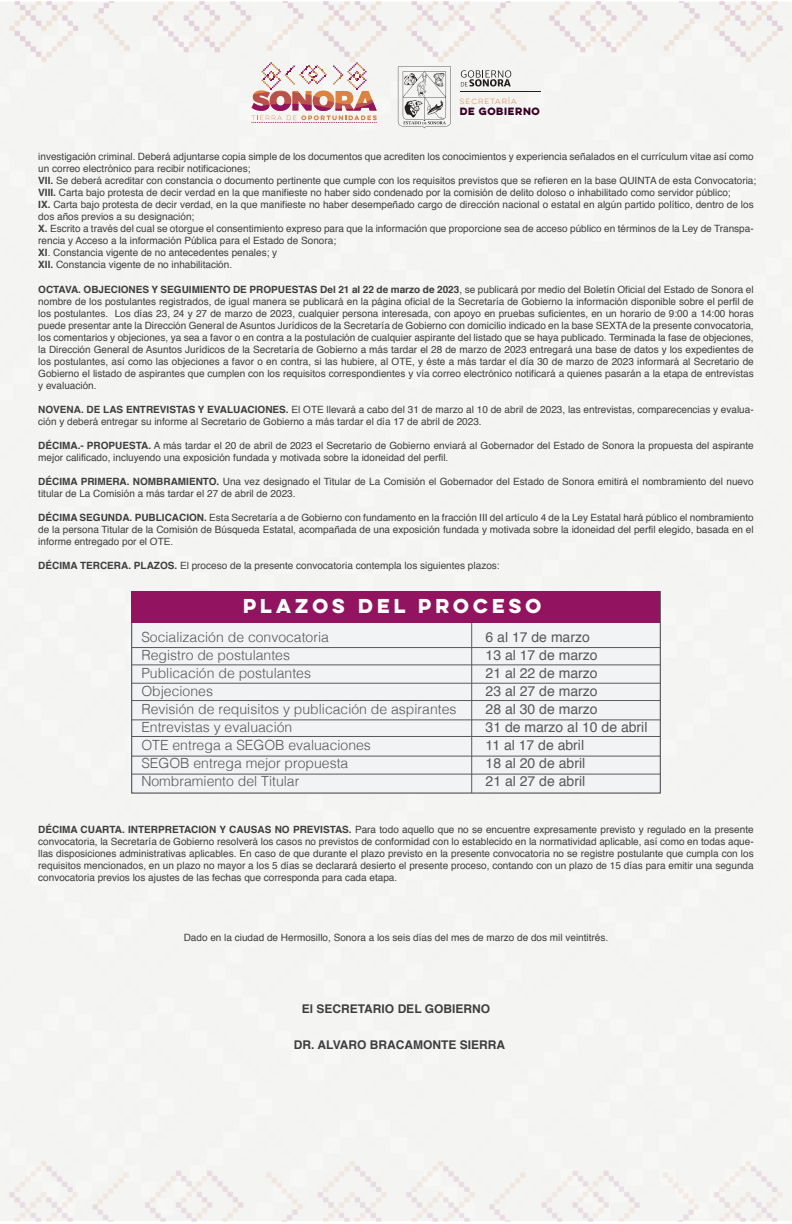
<style>
.page{position:relative;width:792px;height:1224px;background:#fff}
.page>*{position:absolute;margin:0;border:0;box-sizing:border-box;transform-origin:0 0}
.t1{font:700 18px "Lulo Clean W01 One";color:#fff}
.t2{font:300 14px/18px "Helvetica";color:#57585a}
.t3{font:14px/18px "Helvetica";color:#57585a}
.t4{font:700 12px "Helvetica";color:#3e3e3f}
.t5{font:10px/12px "Helvetica";color:#3e3e3f}
.t6{font:700 9.4px "Lulo Clean W01 One";letter-spacing:-.16em;color:#370023}
.t7{font:6.7px "Lulo Clean W01 One";letter-spacing:-.05em;color:#db8142}
.s1{font-weight:700}
</style>
<div class="page">
<img style="left:0;top:2px;width:792px;height:74px">
<img style="left:0;top:1147px;width:792px;height:74px">
<div style="left:131px;top:591px;width:530px;height:203px;background:#f2f3f4;border:1px solid #3e3e3f"></div>
<div style="left:132px;top:592px;width:528px;height:31px;background:#92135f"></div>
<hr style="left:471px;top:623px;width:1px;height:170px;background:#575a5b">
<hr style="left:132px;top:647px;width:528px;height:1px;background:#575a5b">
<hr style="left:132px;top:665px;width:528px;height:1px;background:#575a5b">
<hr style="left:132px;top:683px;width:528px;height:1px;background:#575a5b">
<hr style="left:132px;top:700px;width:528px;height:1px;background:#575a5b">
<hr style="left:132px;top:720px;width:528px;height:1px;background:#575a5b">
<hr style="left:132px;top:736px;width:528px;height:1px;background:#575a5b">
<hr style="left:132px;top:756px;width:528px;height:1px;background:#575a5b">
<hr style="left:132px;top:774px;width:528px;height:1px;background:#575a5b">
<svg style="left:251px;top:62px;width:126px;height:61px"></svg>
<svg style="left:398px;top:67px;width:53px;height:61px"></svg>
<svg style="left:461px;top:70px;width:50px;height:17px"></svg>
<hr style="left:460px;top:91px;width:81px;height:1px;background:#231f20">
<p class="t7" style="left:460px;top:97px;width:60px">SECRETARÍA</p>
<p class="t6" style="left:460px;top:105px;width:84px">DE GOBIERNO</p>
<p class="t5" style="left:38px;top:151px;width:720px">investigación criminal. Deberá adjuntarse copia simple de los documentos que acrediten los conocimientos y experiencia señalados en el currículum vitae así como un correo electrónico para recibir notificaciones;<br><span class="s1">VII.</span> Se deberá acreditar con constancia o documento pertinente que cumple con los requisitos previstos que se refieren en la base QUINTA de esta Convocatoria; <span class="s1">VIII.</span> Carta bajo protesta de decir verdad en la que manifieste no haber sido condenado por la comisión de delito doloso o inhabilitado como servidor público;<br><span class="s1">IX.</span> Carta bajo protesta de decir verdad, en la que manifieste no haber desempeñado cargo de dirección nacional o estatal en algún partido político, dentro de los dos años previos a su designación;<br><span class="s1">X.</span> Escrito a través del cual se otorgue el consentimiento expreso para que la información que proporcione sea de acceso público en términos de la Ley de Transpa&shy;rencia y Acceso a la información Pública para el Estado de Sonora;<br><span class="s1">XI</span>. Constancia vigente de no antecedentes penales; y<br><span class="s1">XII.</span> Constancia vigente de no inhabilitación.</p>
<p class="t5" style="left:38px;top:284px;width:717px;text-align:justify"><span class="s1">OCTAVA. OBJECIONES Y SEGUIMIENTO DE PROPUESTAS Del 21 al 22 de marzo de 2023</span>, se publicará por medio del Boletín Oficial del Estado de Sonora el nombre de los postulantes registrados, de igual manera se publicará en la página oficial de la Secretaría de Gobierno la información disponible sobre el perfil de los postulantes. Los días 23, 24 y 27 de marzo de 2023, cualquier persona interesada, con apoyo en pruebas suficientes, en un horario de 9:00 a 14:00 horas puede presentar ante la Dirección General de Asuntos Jurídicos de la Secretaría de Gobierno con domicilio indicado en la base SEXTA de la presente convocatoria, los comentarios y objeciones, ya sea a favor o en contra a la postulación de cualquier aspirante del listado que se haya publicado. Terminada la fase de objeciones, la Dirección General de Asuntos Jurídicos de la Secretaría de Gobierno a más tardar el 28 de marzo de 2023 entregará una base de datos y los expedientes de los postulantes, así como las objeciones a favor o en contra, si las hubiere, al OTE, y éste a más tardar el día 30 de marzo de 2023 informará al Secretario de Gobierno el listado de aspirantes que cumplen con los requisitos correspondientes y vía correo electrónico notificará a quienes pasarán a la etapa de entrevistas y evaluación.</p>
<p class="t5" style="left:38px;top:404px;width:717px"><span class="s1">NOVENA. DE LAS ENTREVISTAS Y EVALUACIONES.</span> El OTE llevará a cabo del 31 de marzo al 10 de abril de 2023, las entrevistas, comparecencias y evalua&shy;ción y deberá entregar su informe al Secretario de Gobierno a más tardar el día 17 de abril de 2023.</p>
<p class="t5" style="left:38px;top:440px;width:717px"><span class="s1">DÉCIMA.- PROPUESTA.</span> A más tardar el 20 de abril de 2023 el Secretario de Gobierno enviará al Gobernador del Estado de Sonora la propuesta del aspirante mejor calificado, incluyendo una exposición fundada y motivada sobre la idoneidad del perfil.</p>
<p class="t5" style="left:38px;top:476px;width:717px"><span class="s1">DÉCIMA PRIMERA. NOMBRAMIENTO.</span> Una vez designado el Titular de La Comisión el Gobernador del Estado de Sonora emitirá el nombramiento del nuevo titular de La Comisión a más tardar el 27 de abril de 2023.</p>
<p class="t5" style="left:38px;top:512px;width:717px;text-align:justify"><span class="s1">DÉCIMA SEGUNDA. PUBLICACION.</span> Esta Secretaría a de Gobierno con fundamento en la fracción III del artículo 4 de la Ley Estatal hará público el nombramiento de la persona Titular de la Comisión de Búsqueda Estatal, acompañada de una exposición fundada y motivada sobre la idoneidad del perfil elegido, basada en el informe entregado por el OTE.</p>
<p class="t5" style="left:38px;top:560px;width:463px"><span class="s1">DÉCIMA TERCERA. PLAZOS.</span> El proceso de la presente convocatoria contempla los siguientes plazos:</p>
<h1 class="t1" style="left:243px;top:593px;width:304px">PLAZOS DEL PROCESO</h1>
<p class="t2" style="left:141px;top:627px;width:317px">Socialización de convocatoria<br>Registro de postulantes<br>Publicación de postulantes<br>Objeciones<br>Revisión de requisitos y publicación de aspirantes<br>Entrevistas y evaluación<br>OTE entrega a SEGOB evaluaciones<br>SEGOB entrega mejor propuesta<br>Nombramiento del Titular</p>
<h2 class="t3" style="left:486px;top:629px;width:163px">6 al 17 de marzo<br>13 al 17 de marzo<br>21 al 22 de marzo<br>23 al 27 de marzo<br>28 al 30 de marzo<br>31 de marzo al 10 de abril<br>11 al 17 de abril<br>18 al 20 de abril<br>21 al 27 de abril</h2>
<p class="t5" style="left:38px;top:824px;width:717px;text-align:justify"><span class="s1">DÉCIMA CUARTA. INTERPRETACION Y CAUSAS NO PREVISTAS.</span> Para todo aquello que no se encuentre expresamente previsto y regulado en la presente convocatoria, la Secretaría de Gobierno resolverá los casos no previstos de conformidad con lo establecido en la normatividad aplicable, así como en todas aque&shy;llas disposiciones administrativas aplicables. En caso de que durante el plazo previsto en la presente convocatoria no se registre postulante que cumpla con los requisitos mencionados, en un plazo no mayor a los 5 días se declarará desierto el presente proceso, contando con un plazo de 15 días para emitir una segunda convocatoria previos los ajustes de las fechas que corresponda para cada etapa.</p>
<p class="t5" style="left:184px;top:932px;width:426px">Dado en la ciudad de Hermosillo, Sonora a los seis días del mes de marzo de dos mil veintitrés.</p>
<p class="t4" style="left:302px;top:999px;width:190px">El SECRETARIO DEL GOBIERNO</p>
<p class="t4" style="left:294px;top:1035px;width:213px">DR. ALVARO BRACAMONTE SIERRA</p>
</div>
